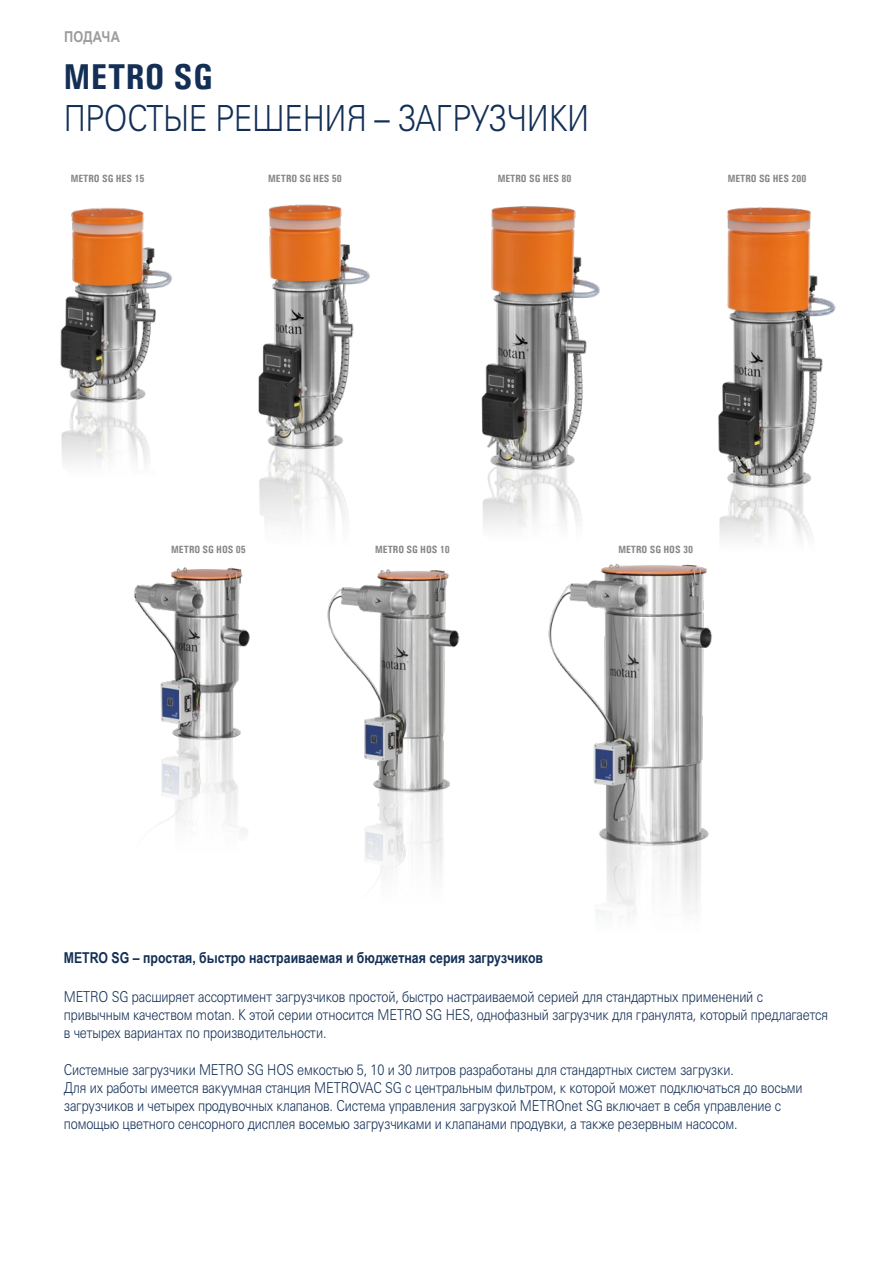
<style>
.page{position:relative;width:893px;height:1263px;background:#fff}
.page>*{position:absolute;margin:0;border:0;box-sizing:border-box;transform-origin:0 0}
.t1{font:300 36px "Univers Cyr";letter-spacing:-.01em;color:#132f55;scale:.85 1}
.t2{font:700 36px "Univers Condensed";letter-spacing:.01em;color:#132f55}
.t3{font:300 15px/18px "Univers Cyr";letter-spacing:-.01em;color:#132f55;scale:.85 1}
.t4{font:700 15px "Arial Narrow";color:#132f55}
.t5{font:700 15px "Arial";letter-spacing:.025em;color:#9d9d9c;scale:.85 1}
.t6{font:700 10.5px "Univers Condensed";color:#878787}
</style>
<div class="page">
<img style="left:60px;top:208px;width:77px;height:178px">
<img style="left:718px;top:207px;width:118px;height:276px">
<img style="left:137px;top:204px;width:224px;height:182px">
<img style="left:361px;top:205px;width:239px;height:231px">
<img style="left:61px;top:386px;width:316px;height:445px">
<img style="left:244px;top:436px;width:331px;height:438px">
<img style="left:486px;top:483px;width:326px;height:431px">
<p class="t5" style="left:64px;top:26px;width:67px">ПОДАЧА</p>
<h1 class="t2" style="left:64px;top:54px;width:151px">METRO SG</h1>
<h1 class="t1" style="left:64px;top:97px;width:620px">ПРОСТЫЕ РЕШЕНИЯ – ЗАГРУЗЧИКИ</h1>
<p class="t6" style="left:71px;top:172px;width:75px">METRO SG HES 15</p>
<p class="t6" style="left:728px;top:172px;width:80px">METRO SG HES 200</p>
<p class="t6" style="left:268px;top:172px;width:75px">METRO SG HES 50</p>
<p class="t6" style="left:498px;top:172px;width:75px">METRO SG HES 80</p>
<p class="t6" style="left:171px;top:543px;width:76px">METRO SG HOS 05</p>
<p class="t6" style="left:375px;top:543px;width:76px">METRO SG HOS 10</p>
<p class="t6" style="left:618px;top:543px;width:76px">METRO SG HOS 30</p>
<p class="t4" style="left:64px;top:947px;width:481px">METRO SG – простая, быстро настраиваемая и бюджетная серия загрузчиков</p>
<p class="t3" style="left:64px;top:988px;width:901px">METRO SG расширяет ассортимент загрузчиков простой, быстро настраиваемой серией для стандартных применений с привычным качеством motan. К этой серии относится METRO SG HES, однофазный загрузчик для гранулята, который предлагается в четырех вариантах по производительности.</p>
<p class="t3" style="left:64px;top:1060px;width:871px">Системные загрузчики METRO SG HOS емкостью 5, 10 и 30 литров разработаны для стандартных систем загрузки.<br>Для их работы имеется вакуумная станция METROVAC SG с центральным фильтром, к которой может подключаться до восьми загрузчиков и четырех продувочных клапанов. Система управления загрузкой METROnet SG включает в себя управление с помощью цветного сенсорного дисплея восемью загрузчиками и клапанами продувки, а также резервным насосом.</p>
</div>
